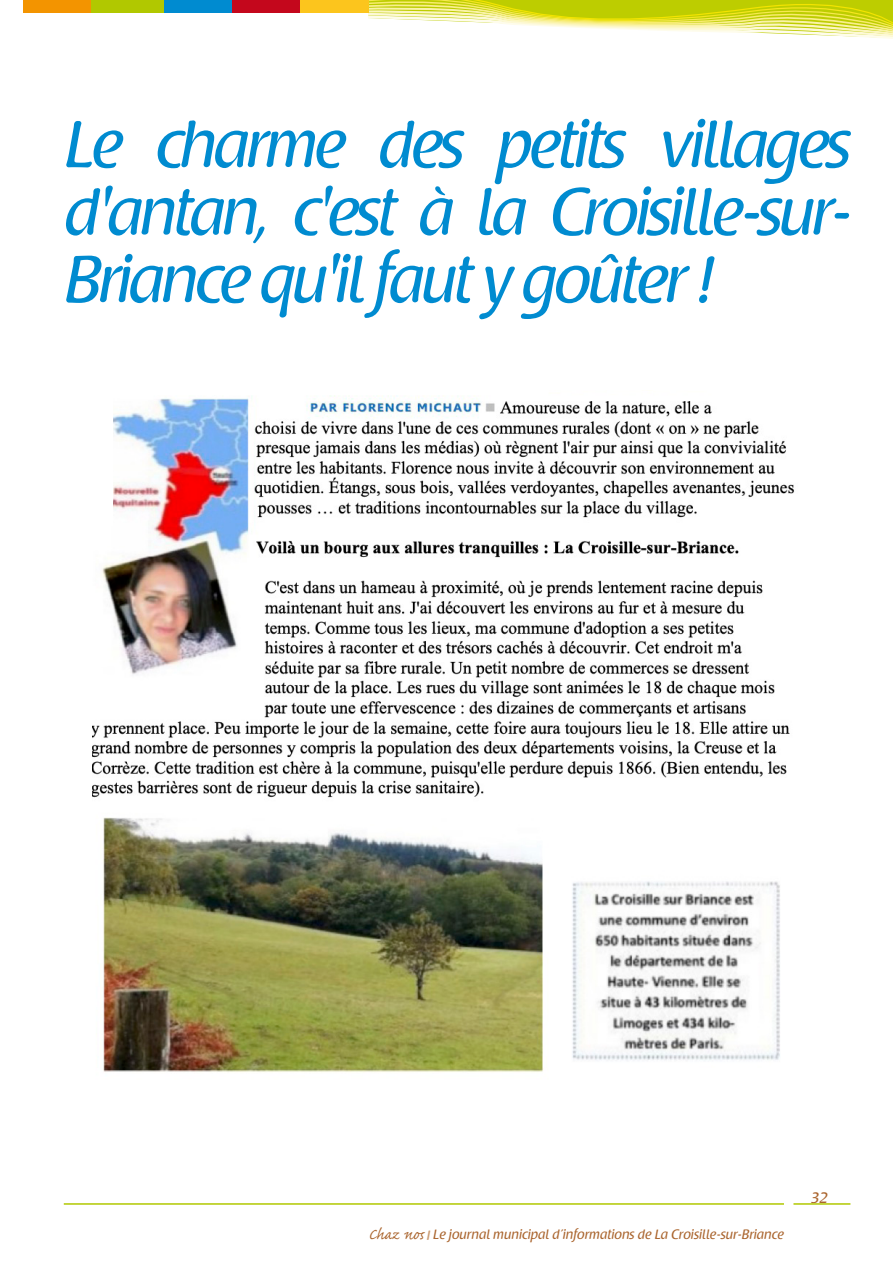
<style>
.page{position:relative;width:893px;height:1263px;background:#fff}
.page>*{position:absolute;margin:0;border:0;box-sizing:border-box;transform-origin:0 0}
.t1{font:66px/67.5px "Raspoutine Classic";letter-spacing:-.05em;color:#008bd0;text-align:justify}
.t2{font:15px "Raspoutine Classic";color:#aa652e}
.t3{font:13.5px "Raspoutine Classic";color:#aa652e}
.s1{font-family:"Caflisch Script Pro";font-size:19.5px}
.s2{font-family:"Raspoutine";font-weight:500;color:#cb9e76}
</style>
<div class="page">
<hr style="left:64px;top:1203px;width:720px;height:2px;background:#b1c800">
<hr style="left:793px;top:1203px;width:57px;height:2px;background:#b1c800">
<svg style="left:368px;top:0;width:525px;height:39px"></svg>
<div style="left:24px;top:0;width:68px;height:13px;background:#f39400"></div>
<div style="left:92px;top:0;width:72px;height:13px;background:#b1c800"></div>
<div style="left:164px;top:0;width:68px;height:13px;background:#008bd0"></div>
<div style="left:232px;top:0;width:68px;height:13px;background:#c4071c"></div>
<div style="left:300px;top:0;width:68px;height:13px;background:#fcc51d"></div>
<img style="left:93px;top:395px;width:701px;height:677px">
<div style="left:44px;top:361px;width:69px;height:165px;background:#fff"></div>
<p class="t1" style="left:65px;top:112px;width:788px">Le charme des petits villages d'antan, c'est à la Croisille-sur-Briance qu'il faut y goûter !</p>
<p class="t3" style="left:369px;top:1226px;width:417px"><span class="s1">Chaz nos</span> <span class="s2">I</span> Le journal municipal d’informations de La Croisille-sur-Briance</p>
<p class="t2" style="left:811px;top:1189px;width:18px">32</p>
</div>
